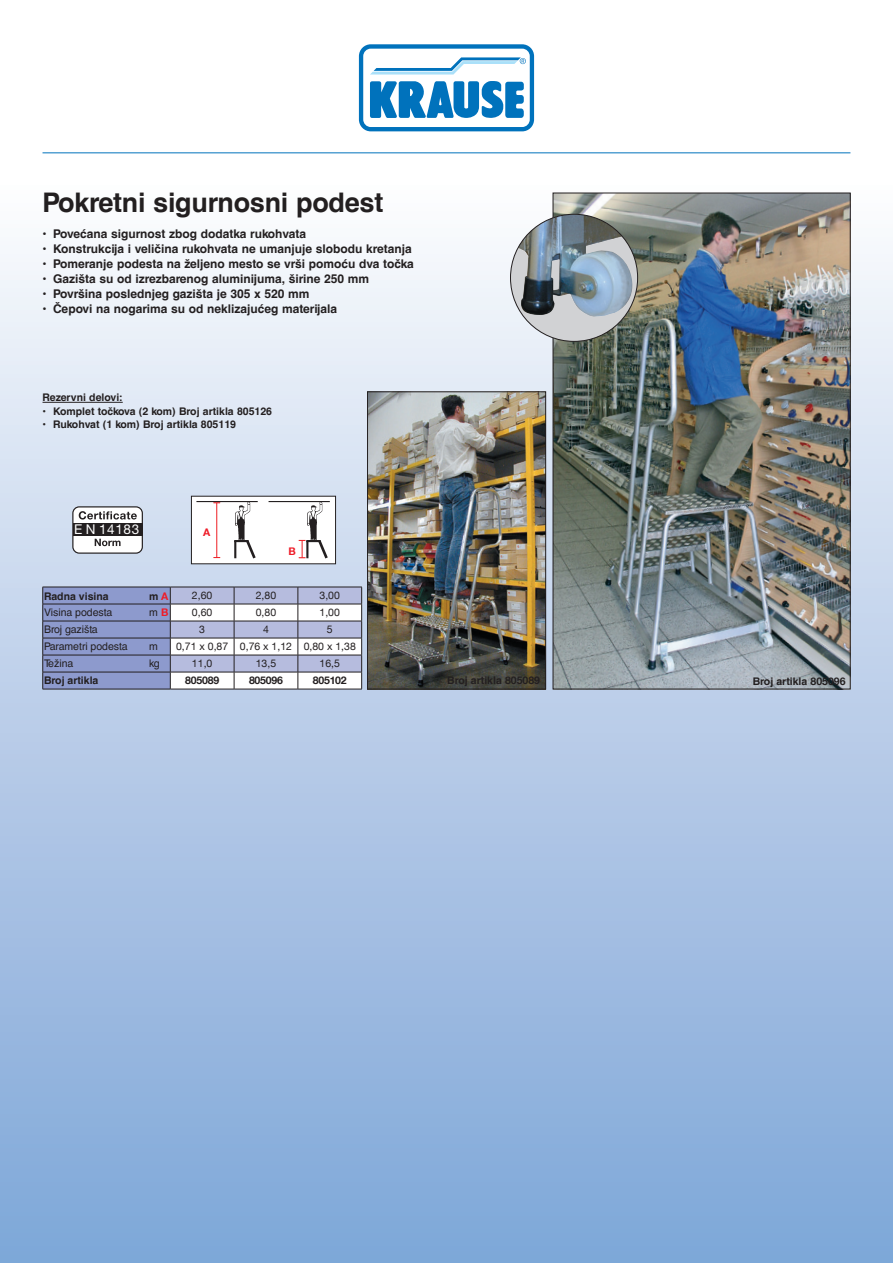
<style>
.page{position:relative;width:893px;height:1263px;background:#fff}
.page>*{position:absolute;margin:0;border:0;box-sizing:border-box;transform-origin:0 0}
.Helv_-CE-Produktname{font:700 27px "Helvetica CE";letter-spacing:-.01em;color:#231f20}
.t1{font:13.5px "Helvetica Neue LT";letter-spacing:.05em;color:#fff}
.Helv_-CE-Produktinfo{font:700 12px "Helvetica CE";color:#231f20}
._04_Bild-Text-D{font:700 10.5px "Helvetica CE";color:#231f20}
.t2{font:10.5px "Helvetica Neue LT";color:#231f20}
.t3{font:10.5px "Helvetica CE";color:#231f20}
.t4{font:700 10.5px "Helvetica Neue LT";letter-spacing:-.02em;color:#231f20}
.t5{font:700 10.5px "Helvetica Neue LT";color:#ee1c28}
.s1{font-family:"Helvetica Neue LT";color:#ee1c28}
.s2{font-family:"Helvetica Neue LT";font-weight:700;color:#ee1c28}
.s3{font-family:"Helvetica Neue LT"}
</style>
<div class="page">
<div style="left:0;top:185px;width:893px;height:1078px;background:linear-gradient(to bottom,#f7f6f8,#7ca4d7)"></div>
<hr style="left:43px;top:153px;width:807px;height:1px;background:#0072bc">
<svg style="left:357px;top:43px;width:179px;height:90px"></svg>
<svg style="left:359px;top:44px;width:175px;height:87px"></svg>
<img style="left:555px;top:195px;width:293px;height:492px">
<div style="left:510px;top:214px;width:128px;height:127px;background:#d1d2d4;border-radius:50%"></div>
<img style="left:518px;top:214px;width:116px;height:103px">
<div style="left:191px;top:496px;width:145px;height:68px;background:#fff"></div>
<hr style="left:269px;top:501px;width:61px;height:1px;background:#231f20">
<svg style="left:299px;top:502px;width:31px;height:57px"></svg>
<hr style="left:216px;top:503px;width:1px;height:54px;background:#ee1d23">
<hr style="left:196px;top:501px;width:62px;height:1px;background:#231f20">
<svg style="left:234px;top:502px;width:24px;height:57px"></svg>
<div style="left:191px;top:496px;width:145px;height:68px;border:1px solid #231f20"></div>
<div style="left:73px;top:507px;width:69px;height:46px;background:#fff;border-radius:6px"></div>
<div style="left:72px;top:506px;width:71px;height:48px;border:1px solid #231f20;border-radius:6px"></div>
<div style="left:73px;top:523px;width:69px;height:13px;background:#231f20"></div>
<svg style="left:95px;top:539px;width:26px;height:7px"></svg>
<svg style="left:79px;top:511px;width:58px;height:8px"></svg>
<img style="left:369px;top:394px;width:175px;height:293px">
<div style="left:367px;top:392px;width:179px;height:297px;border:1px solid #231f20"></div>
<svg style="left:42px;top:587px;width:320px;height:102px"></svg>
<hr style="left:43px;top:689px;width:127px;height:1px;background:#231f20">
<hr style="left:170px;top:689px;width:64px;height:1px;background:#231f20">
<hr style="left:234px;top:689px;width:64px;height:1px;background:#231f20">
<hr style="left:298px;top:689px;width:64px;height:1px;background:#231f20">
<hr style="left:43px;top:402px;width:80px;height:1px;background:#231f20">
<p class="Helv_-CE-Produktname" style="left:43px;top:186px;width:342px">Pokretni sigurnosni podest</p>
<p class="Helv_-CE-Produktinfo" style="left:43px;top:226px;width:265px">• Povećana sigurnost zbog dodatka rukohvata</p>
<p class="Helv_-CE-Produktinfo" style="left:43px;top:241px;width:371px">• Konstrukcija i veličina rukohvata ne umanjuje slobodu kretanja</p>
<p class="Helv_-CE-Produktinfo" style="left:43px;top:256px;width:373px">• Pomeranje podesta na željeno mesto se vrši pomoću dva točka</p>
<p class="Helv_-CE-Produktinfo" style="left:43px;top:271px;width:328px">• Gazišta su od izrezbarenog aluminijuma, širine 250 mm</p>
<p class="Helv_-CE-Produktinfo" style="left:43px;top:286px;width:269px">• Površina poslednjeg gazišta je 305 x 520 mm</p>
<p class="Helv_-CE-Produktinfo" style="left:43px;top:301px;width:296px">• Čepovi na nogarima su od neklizajućeg materijala</p>
<p class="_04_Bild-Text-D" style="left:43px;top:391px;width:82px">Rezervni delovi:</p>
<p class="_04_Bild-Text-D" style="left:43px;top:405px;width:231px">• Komplet točkova (2 kom) Broj artikla 805126</p>
<p class="_04_Bild-Text-D" style="left:43px;top:418px;width:195px">• Rukohvat (1 kom) Broj artikla 805119</p>
<p class="t1" style="left:74px;top:522px;width:66px">E N 14183</p>
<p class="t5" style="left:203px;top:526px;width:9px">A</p>
<p class="t5" style="left:288px;top:545px;width:9px">B</p>
<p class="_04_Bild-Text-D" style="left:44px;top:589px;width:66px">Radna visina</p>
<p class="_04_Bild-Text-D" style="left:149px;top:589px;width:21px">m <span class="s1">A</span></p>
<p class="t2" style="left:192px;top:589px;width:22px">2,60</p>
<p class="t2" style="left:256px;top:589px;width:22px">2,80</p>
<p class="t2" style="left:320px;top:589px;width:22px">3,00</p>
<p class="t3" style="left:44px;top:606px;width:70px">Visina podesta</p>
<p class="t3" style="left:149px;top:606px;width:21px">m <span class="s2">B</span></p>
<p class="t2" style="left:192px;top:606px;width:22px">0,60</p>
<p class="t2" style="left:256px;top:606px;width:22px">0,80</p>
<p class="t2" style="left:320px;top:606px;width:22px">1,00</p>
<p class="t3" style="left:44px;top:623px;width:55px">Broj gazišta</p>
<p class="t2" style="left:199px;top:623px;width:7px">3</p>
<p class="t2" style="left:263px;top:623px;width:7px">4</p>
<p class="t2" style="left:327px;top:623px;width:7px">5</p>
<p class="t3" style="left:44px;top:640px;width:85px">Parametri podesta</p>
<p class="t3" style="left:149px;top:640px;width:10px">m</p>
<p class="t2" style="left:176px;top:640px;width:54px">0,71 x 0,87</p>
<p class="t2" style="left:240px;top:640px;width:54px">0,76 x 1,12</p>
<p class="t2" style="left:304px;top:640px;width:54px">0,80 x 1,38</p>
<p class="t3" style="left:44px;top:657px;width:31px">Težina</p>
<p class="t3" style="left:149px;top:657px;width:12px">kg</p>
<p class="t2" style="left:192px;top:657px;width:22px">11,0</p>
<p class="t2" style="left:256px;top:657px;width:22px">13,5</p>
<p class="t2" style="left:320px;top:657px;width:22px">16,5</p>
<p class="_04_Bild-Text-D" style="left:44px;top:674px;width:56px">Broj artikla</p>
<p class="t4" style="left:185px;top:674px;width:35px">805089</p>
<p class="t4" style="left:249px;top:674px;width:35px">805096</p>
<p class="t4" style="left:313px;top:674px;width:35px">805102</p>
<p class="_04_Bild-Text-D" style="left:447px;top:674px;width:94px">Broj artikla <span class="s3">805089</span></p>
<p class="_04_Bild-Text-D" style="left:753px;top:675px;width:94px">Broj artikla <span class="s3">805096</span></p>
</div>
